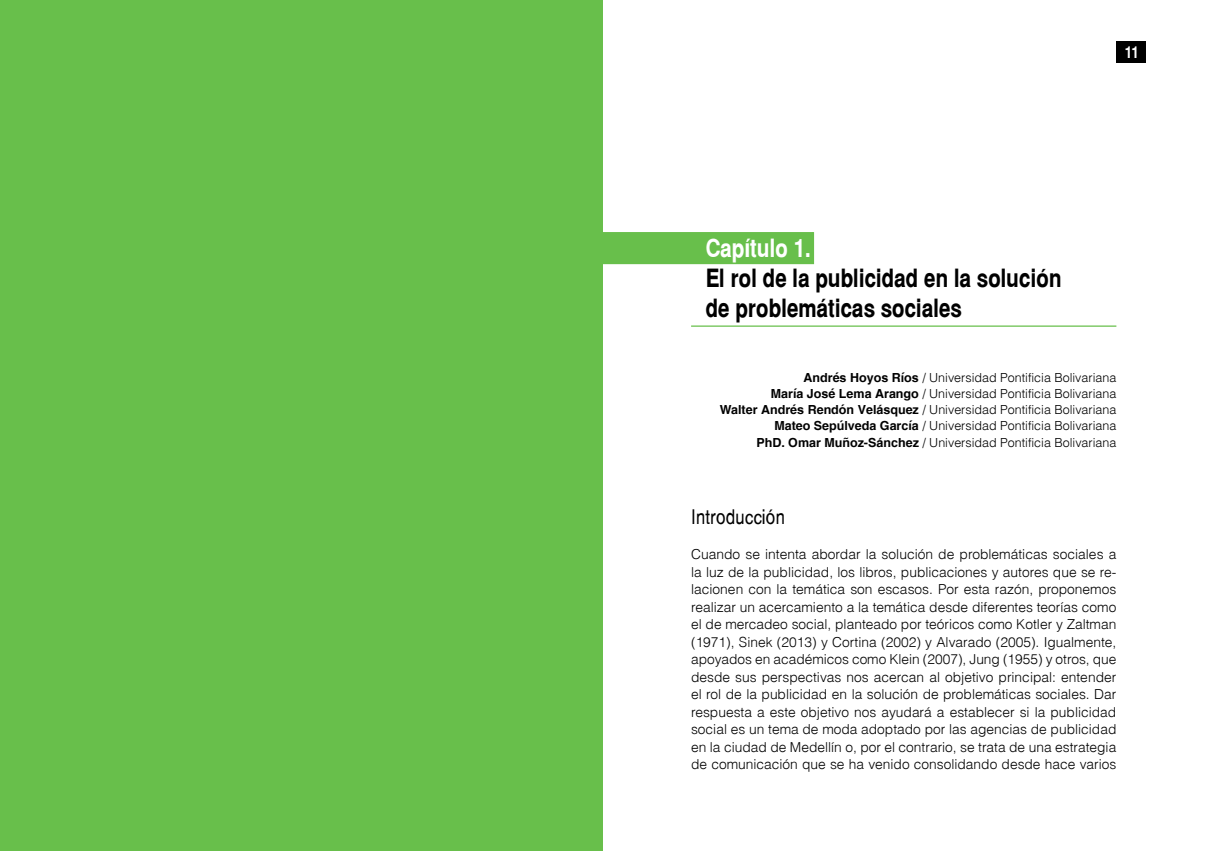
<style>
.page{position:relative;width:1205px;height:851px;background:#fff}
.page>*{position:absolute;margin:0;border:0;box-sizing:border-box;transform-origin:0 0}
.t1{font:700 25px/30px "Switzerland Narrow";color:#000}
.t2{font:700 25px "Switzerland Narrow";color:#fff}
.t3{font:20px "Switzerland Narrow Plain";letter-spacing:.02em;color:#000}
.t4{font:700 16.25px "Switzerland Narrow";color:#fff}
.t5{font:13.75px/17.5px "Switzerland Light Plain";color:#000;text-align:justify}
.t6{font:12.5px/16.2px "Switzerland Light Plain";color:#000;text-align:right}
.s1{font-family:"Switzerland";font-weight:700}
</style>
<div class="page">
<div style="left:1116px;top:41px;width:30px;height:22px;background:#000"></div>
<div style="left:595px;top:232px;width:219px;height:32px;background:#68bf4b"></div>
<hr style="left:691px;top:325px;width:425px;height:2px;background:#68bf4b">
<div style="left:0;top:0;width:602px;height:850px;background:#68bf4b"></div>
<p class="t4" style="left:1124px;top:43px;width:16px">11</p>
<h1 class="t2" style="left:706px;top:233px;width:107px">Capítulo 1.</h1>
<h1 class="t1" style="left:706px;top:263px;width:357px">El rol de la publicidad en la solución de problemáticas sociales</h1>
<p class="t6" style="left:720px;top:368px;width:398px"><span class="s1">Andrés Hoyos Ríos</span> / Universidad Pontificia Bolivariana<br><span class="s1">María José Lema Arango</span> / Universidad Pontificia Bolivariana<br><span class="s1">Walter Andrés Rendón Velásquez</span> / Universidad Pontificia Bolivariana <span class="s1">Mateo Sepúlveda García</span> / Universidad Pontificia Bolivariana<br><span class="s1">PhD. Omar Muñoz-Sánchez</span> / Universidad Pontificia Bolivariana</p>
<h2 class="t3" style="left:691px;top:504px;width:95px">Introducción</h2>
<p class="t5" style="left:691px;top:545px;width:427px">Cuando se intenta abordar la solución de problemáticas sociales a la luz de la publicidad, los libros, publicaciones y autores que se re&shy;lacionen con la temática son escasos. Por esta razón, proponemos realizar un acercamiento a la temática desde diferentes teorías como el de mercadeo social, planteado por teóricos como Kotler y Zaltman (1971), Sinek (2013) y Cortina (2002) y Alvarado (2005). Igualmente, apoyados en académicos como Klein (2007), Jung (1955) y otros, que desde sus perspectivas nos acercan al objetivo principal: entender el rol de la publicidad en la solución de problemáticas sociales. Dar respuesta a este objetivo nos ayudará a establecer si la publicidad social es un tema de moda adoptado por las agencias de publicidad en la ciudad de Medellín o, por el contrario, se trata de una estrategia de comunicación que se ha venido consolidando desde hace varios</p>
</div>
